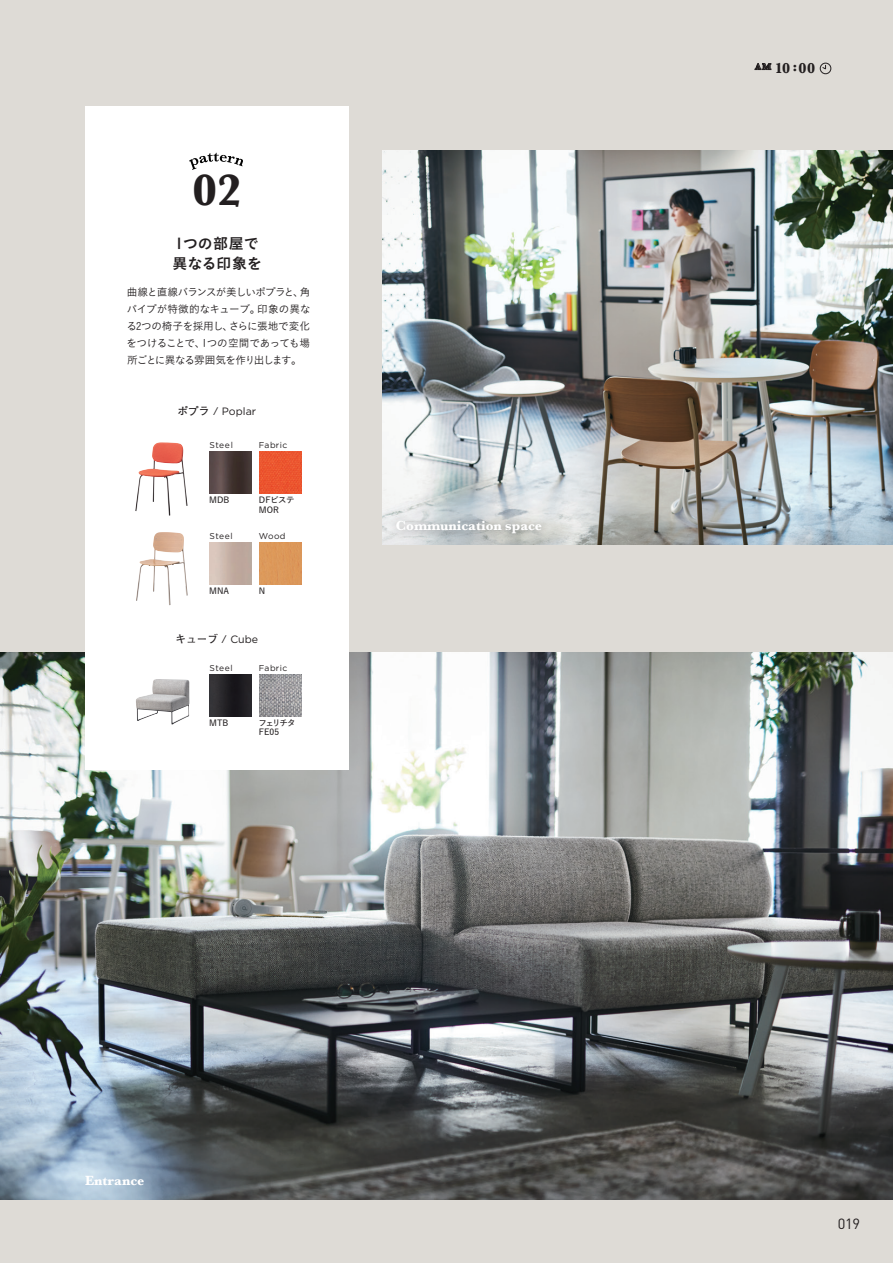
<style>
.page{position:relative;width:893px;height:1263px;background:#dedbd6}
.page>*{position:absolute;margin:0;border:0;box-sizing:border-box;transform-origin:0 0}
.t1{font:700 45.75px "Baskerville";color:#231f20}
.t2{font:700 15px "Baskerville";color:#231f20}
.t3{font:14.85px/20.2px "Koburina Go Std W6";letter-spacing:.015em;color:#231f20}
.t4{font:14.7px "DIN Pro";color:#231f20}
.t5{font:700 13.8px "Baskerville";color:#fff}
.t6{font:10.65px/17px "Koburina Go Std W3";letter-spacing:-.07em;color:#231f20;text-align:justify}
.t7{font:10.65px "Gotham";color:#231f20}
.t8{font:700 10.65px "Futo Go B101 Pro";color:#231f20}
.t9{font:8.55px "Gotham";letter-spacing:.07em;color:#231f20}
.t10{font:600 8.55px "Yu Go Pr 6 N";color:#231f20}
.t11{font:600 8.55px/8.6px "Yu Go Pr 6 N";letter-spacing:-.11em;color:#231f20}
.t12{font:600 8.55px/9.6px "Yu Go Pr 6 N";letter-spacing:-.02em;color:#231f20}
.s1{font-family:"Futo Go B101 Pro";font-weight:700}
.s2{font-family:"Gotham";font-weight:400}
</style>
<div class="page">
<img style="left:0;top:653px;width:893px;height:546px">
<img style="left:383px;top:151px;width:510px;height:393px">
<div style="left:388px;top:513px;width:161px;height:29px;background:#231f20;opacity:.4"></div>
<div style="left:820px;top:63px;width:11px;height:11px;border:1px solid #231f20;border-radius:50%"></div>
<svg style="left:821px;top:64px;width:5px;height:6px"></svg>
<div style="left:85px;top:106px;width:264px;height:664px;background:#fff"></div>
<img style="left:135px;top:442px;width:48px;height:74px">
<img style="left:136px;top:532px;width:27px;height:69px">
<img style="left:136px;top:679px;width:53px;height:45px">
<svg style="left:189px;top:153px;width:54px;height:17px"></svg>
<div style="left:259px;top:542px;width:43px;height:43px;background:#dc985a"></div>
<img style="left:259px;top:674px;width:43px;height:43px">
<img style="left:209px;top:674px;width:43px;height:43px">
<img style="left:259px;top:451px;width:43px;height:42px">
<img style="left:209px;top:451px;width:43px;height:42px">
<h1 class="t1" style="left:193px;top:158px;width:50px">02</h1>
<h3 class="t3" style="left:172px;top:234px;width:91px">1つの部屋で異なる印象を</h3>
<p class="t6" style="left:126px;top:284px;width:186px">曲線と直線バランスが美しいポプラと、角パイプが特徴的なキューブ。印象の異なる2つの椅子を採用し、さらに張地で変化をつけることで、1つの空間であっても場所ごとに異なる雰囲気を作り出します。</p>
<p class="t7" style="left:178px;top:405px;width:80px"><span class="s1">ポプラ /</span> Poplar</p>
<p class="t9" style="left:209px;top:439px;width:25px">Steel</p>
<p class="t9" style="left:259px;top:439px;width:30px">Fabric</p>
<p class="t10" style="left:209px;top:492px;width:22px">MDB</p>
<p class="t12" style="left:259px;top:494px;width:37px">DFビステ<br>MOR</p>
<p class="t9" style="left:209px;top:530px;width:25px">Steel</p>
<p class="t9" style="left:259px;top:530px;width:28px">Wood</p>
<p class="t10" style="left:209px;top:583px;width:21px">MNA</p>
<p class="t10" style="left:259px;top:583px;width:8px">N</p>
<p class="t8" style="left:176px;top:630px;width:84px">キューブ / <span class="s2">Cube</span></p>
<p class="t9" style="left:209px;top:662px;width:25px">Steel</p>
<p class="t10" style="left:209px;top:715px;width:21px">MTB</p>
<p class="t9" style="left:259px;top:662px;width:30px">Fabric</p>
<p class="t11" style="left:258px;top:718px;width:39px">フェリチタ<br>FE05</p>
<p class="t5" style="left:396px;top:516px;width:148px">Communication space</p>
<p class="t5" style="left:85px;top:1171px;width:61px">Entrance</p>
<h2 class="t2" style="left:755px;top:58px;width:61px"><sup>AM</sup> 10:00</h2>
<h3 class="t4" style="left:838px;top:1212px;width:24px">019</h3>
</div>
